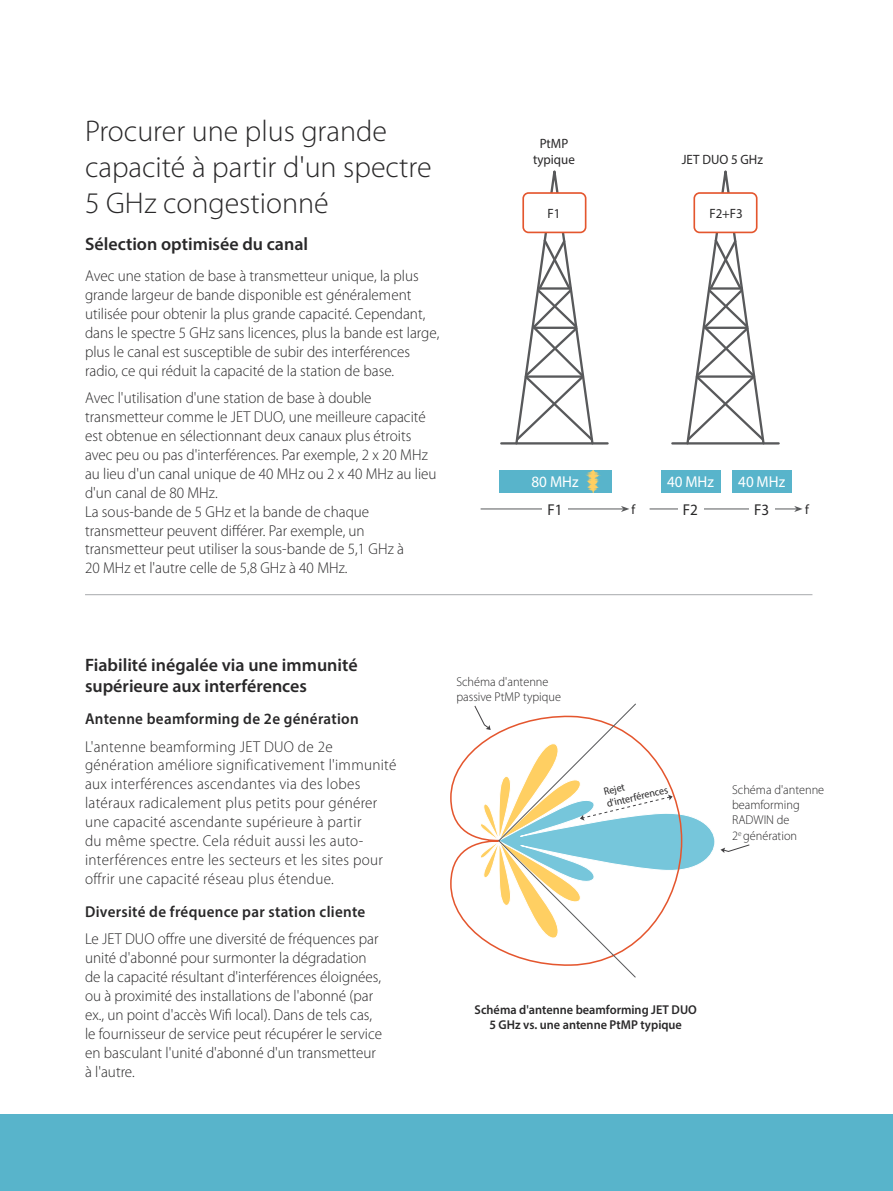
<style>
.page{position:relative;width:893px;height:1191px;background:#fff}
.page>*{position:absolute;margin:0;border:0;box-sizing:border-box;transform-origin:0 0}
.t1{font:300 30px/36px "Myriad Pro";color:#292829}
.t2{font:600 18px/21.6px "Myriad Pro";color:#292829}
.t3{font:300 15.75px/18.9px "Myriad Pro";color:#292829;scale:.96 1}
.t4{font:300 15.75px/18.9px "Myriad Pro";letter-spacing:.02em;color:#292829;scale:.96 1}
.t5{font:600 15.75px "Myriad Pro";letter-spacing:.02em;color:#292829;scale:.96 1}
.t6{font:15.75px "Myriad Pro";color:#fff;scale:.96 1}
.t7{font:15.75px "Myriad Pro";color:#292829;scale:.96 1}
.t8{font:13.5px/16.2px "Myriad Pro";color:#292829;text-align:center;scale:.96 1}
.t9{font:300 12.9px/15.5px "Myriad Pro";color:#292829;scale:.96 1}
.t10{font:600 12.9px/15.5px "Myriad Pro";color:#292829;text-align:center;scale:.96 1}
.t11{font:10.5px/12.8px "Myriad Pro";color:#292829;scale:.96 1}
</style>
<div class="page">
<hr style="left:672px;top:442px;width:107px;height:2px;background:#58595b">
<svg style="left:685px;top:170px;width:81px;height:275px"></svg>
<hr style="left:709px;top:287px;width:33px;height:3px;background:#58595b">
<div style="left:694px;top:193px;width:63px;height:39px;background:#fff;border-radius:5px"></div>
<div style="left:693px;top:192px;width:64px;height:41px;border:2px solid #e4562e;border-radius:5px"></div>
<div style="left:0;top:1114px;width:893px;height:77px;background:#58b4cb"></div>
<hr style="left:481px;top:508px;width:142px;height:1px;background:#58595b">
<svg style="left:621px;top:506px;width:8px;height:6px"></svg>
<hr style="left:650px;top:508px;width:147px;height:1px;background:#58595b">
<svg style="left:794px;top:506px;width:9px;height:6px"></svg>
<hr style="left:85px;top:594px;width:727px;height:1px;background:#a7a9ac">
<svg style="left:450px;top:749px;width:24px;height:184px"></svg>
<svg style="left:474px;top:703px;width:276px;height:275px"></svg>
<hr style="left:501px;top:442px;width:107px;height:2px;background:#58595b">
<svg style="left:514px;top:170px;width:81px;height:275px"></svg>
<hr style="left:538px;top:287px;width:33px;height:3px;background:#58595b">
<div style="left:523px;top:193px;width:63px;height:39px;background:#fff;border-radius:5px"></div>
<div style="left:522px;top:192px;width:64px;height:41px;border:2px solid #e4562e;border-radius:5px"></div>
<div style="left:542px;top:503px;width:26px;height:12px;background:#fff"></div>
<div style="left:499px;top:470px;width:112px;height:22px;background:#58b4cb"></div>
<svg style="left:585px;top:470px;width:16px;height:22px"></svg>
<div style="left:661px;top:470px;width:59px;height:22px;background:#58b4cb"></div>
<div style="left:678px;top:503px;width:25px;height:12px;background:#fff"></div>
<div style="left:749px;top:503px;width:25px;height:12px;background:#fff"></div>
<div style="left:732px;top:470px;width:59px;height:22px;background:#58b4cb"></div>
<h1 class="t1" style="left:85px;top:113px;width:348px">Procurer une plus grande capacité à partir d'un spectre<br>5 GHz congestionné</h1>
<p class="t2" style="left:85px;top:232px;width:225px">Sélection optimisée du canal</p>
<p class="t3" style="left:85px;top:266px;width:370px">Avec une station de base à transmetteur unique, la plus grande largeur de bande disponible est généralement utilisée pour obtenir la plus grande capacité. Cependant, dans le spectre 5 GHz sans licences, plus la bande est large, plus le canal est susceptible de subir des interférences radio, ce qui réduit la capacité de la station de base.</p>
<p class="t3" style="left:85px;top:388px;width:368px">Avec l'utilisation d'une station de base à double transmetteur comme le JET DUO, une meilleure capacité est obtenue en sélectionnant deux canaux plus étroits avec peu ou pas d'interférences. Par exemple, 2 x 20 MHz au lieu d'un canal unique de 40 MHz ou 2 x 40 MHz au lieu d'un canal de 80 MHz.<br>La sous-bande de 5 GHz et la bande de chaque transmetteur peuvent différer. Par exemple, un transmetteur peut utiliser la sous-bande de 5,1 GHz à<br>20 MHz et l'autre celle de 5,8 GHz à 40 MHz.</p>
<p class="t8" style="left:533px;top:135px;width:45px">PtMP typique</p>
<p class="t8" style="left:682px;top:151px;width:86px">JET DUO 5 GHz</p>
<p class="t8" style="left:547px;top:205px;width:15px">F1</p>
<p class="t8" style="left:709px;top:205px;width:36px">F2+F3</p>
<p class="t6" style="left:531px;top:472px;width:51px">80 MHz</p>
<p class="t6" style="left:667px;top:472px;width:50px">40 MHz</p>
<p class="t7" style="left:683px;top:500px;width:17px">F2</p>
<p class="t7" style="left:754px;top:500px;width:17px">F3</p>
<p class="t6" style="left:738px;top:472px;width:50px">40 MHz</p>
<p class="t7" style="left:547px;top:500px;width:17px">F1</p>
<p class="t8" style="left:631px;top:501px;width:5px">f</p>
<p class="t8" style="left:805px;top:501px;width:5px">f</p>
<p class="t2" style="left:85px;top:653px;width:274px">Fiabilité inégalée via une immunité supérieure aux interférences</p>
<p class="t5" style="left:85px;top:709px;width:287px">Antenne beamforming de 2e génération</p>
<p class="t4" style="left:85px;top:736px;width:326px">L'antenne beamforming JET DUO de 2e génération améliore significativement l'immunité aux interférences ascendantes via des lobes latéraux radicalement plus petits pour générer une capacité ascendante supérieure à partir<br>du même spectre. Cela réduit aussi les auto&shy;interférences entre les secteurs et les sites pour offrir une capacité réseau plus étendue.</p>
<p class="t5" style="left:85px;top:901px;width:293px">Diversité de fréquence par station cliente</p>
<p class="t3" style="left:85px;top:929px;width:311px">Le JET DUO offre une diversité de fréquences par unité d'abonné pour surmonter la dégradation de la capacité résultant d'interférences éloignées, ou à proximité des installations de l'abonné (par ex., un point d'accès Wifi local). Dans de tels cas, le fournisseur de service peut récupérer le service en basculant l'unité d'abonné d'un transmetteur à l'autre.</p>
<p class="t9" style="left:456px;top:674px;width:111px">Schéma d'antenne passive PtMP typique</p>
<p class="t11" style="left:602px;top:785px;width:67px;rotate:-14deg">Rejet d'interférences</p>
<p class="t9" style="left:732px;top:781px;width:97px">Schéma d'antenne beamforming<br>RADWIN de<br>2<sup>e</sup> génération</p>
<p class="t10" style="left:475px;top:1001px;width:233px">Schéma d'antenne beamforming JET DUO<br>5 GHz vs. une antenne PtMP typique</p>
</div>
